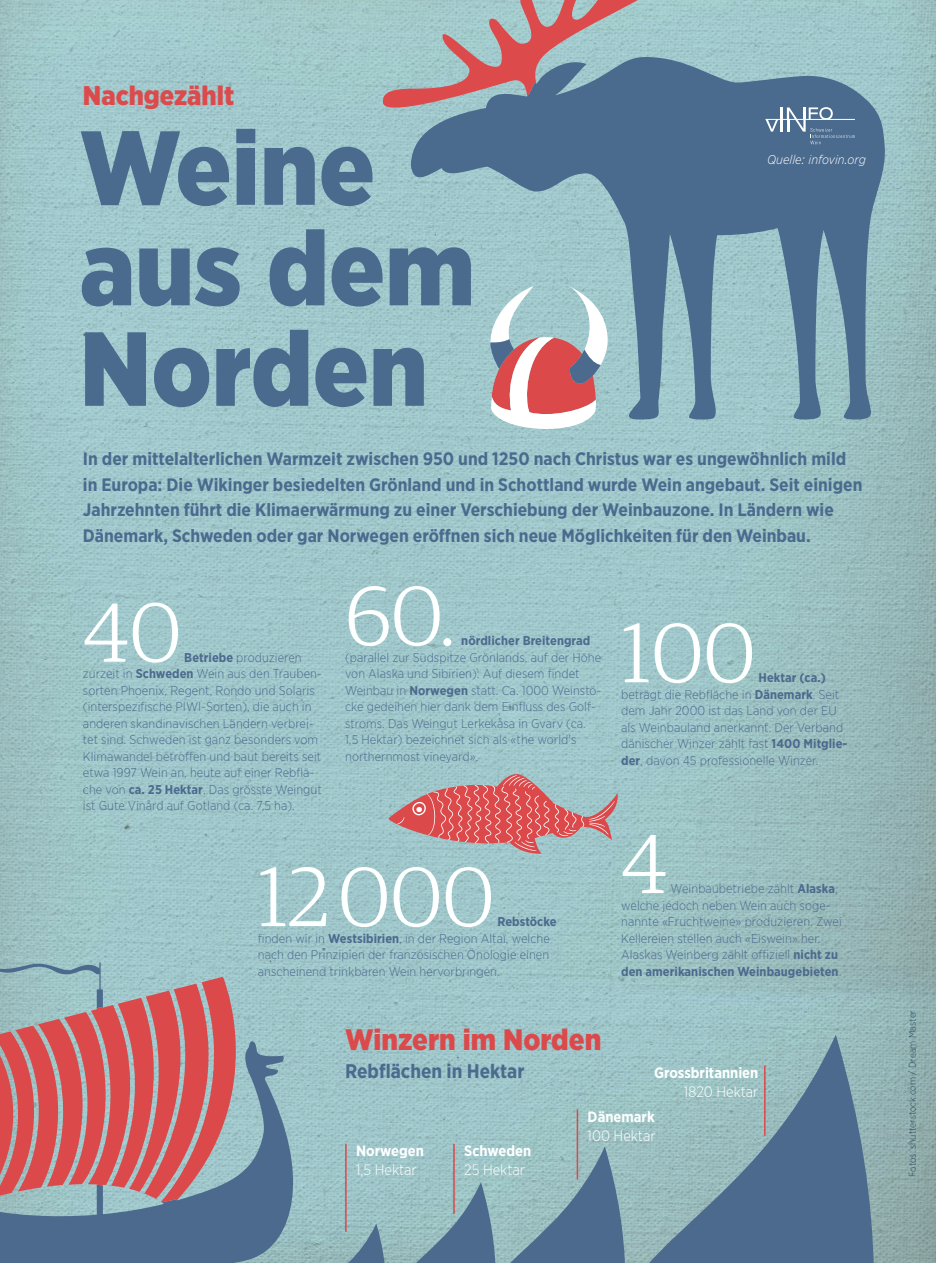
<style>
.page{position:relative;width:936px;height:1263px;background:#fff}
.page>*{position:absolute;margin:0;border:0;box-sizing:border-box;transform-origin:0 0}
.t1{font:900 105px/100.5px "Gotham Narrow";color:#4a6a8e}
.t2{font:300 84px "Guardian Egyp";color:#feffff}
.t3{font:900 29.55px "Gotham Narrow";color:#dc494a}
.t4{font:900 27px "Gotham Narrow";color:#dc4a4c}
.t5{font:700 19.65px "Gotham Narrow";color:#4a6a8e}
.t6{font:700 18px/25.5px "Gotham Narrow";color:#4a6a8e}
.t7{font:700 15px "Gotham Narrow";color:#feffff}
.t8{font:300 15px "Gotham Narrow";color:#feffff}
.t9{font:300 12.75px/16.5px "Gotham Narrow";letter-spacing:.005em;color:#4c6a8d}
.t10{font:700 12.75px "Gotham Narrow";letter-spacing:.005em;color:#4c6a8d}
.t11{font:italic 300 12.75px "Gotham Narrow";letter-spacing:.005em;color:#feffff}
.t12{font:300 9.75px "Gotham Narrow";letter-spacing:.005em;color:#4c6a8d}
.s1{font-weight:700}
</style>
<div class="page">
<img style="left:0;top:0;width:935px;height:1263px">
<svg style="left:411px;top:56px;width:475px;height:364px;background:#769aad"></svg>
<svg style="left:381px;top:0;width:297px;height:121px;background:#9599a4"></svg>
<svg style="left:0;top:1041px;width:313px;height:222px;background:#698aa1"></svg>
<svg style="left:0;top:962px;width:236px;height:243px;background:#bf7a7c"></svg>
<svg style="left:388px;top:773px;width:230px;height:81px;background:#bf9092"></svg>
<svg style="left:490px;top:286px;width:117px;height:144px"></svg>
<svg style="left:325px;top:1223px;width:64px;height:40px;background:#83a6b0"></svg>
<svg style="left:404px;top:1146px;width:228px;height:117px;background:#80a3af"></svg>
<svg style="left:638px;top:1035px;width:248px;height:228px;background:#7899a9"></svg>
<hr style="left:453px;top:1144px;width:1px;height:70px;background:#dc494a">
<hr style="left:576px;top:1109px;width:2px;height:70px;background:#dc494a">
<hr style="left:764px;top:1066px;width:1px;height:70px;background:#dc494a">
<hr style="left:345px;top:1144px;width:1px;height:88px;background:#dc494a">
<svg style="left:765px;top:107px;width:89px;height:37px;background:#6782a0"></svg>
<h3 class="t4" style="left:83px;top:77px;width:153px">Nachgezählt</h3>
<h1 class="t1" style="left:80px;top:116px;width:397px">Weine aus dem<br>Norden</h1>
<p class="t11" style="left:767px;top:152px;width:100px">Quelle: infovin.org</p>
<p class="t6" style="left:83px;top:446px;width:781px">In der mittelalterlichen Warmzeit zwischen 950 und 1250 nach Christus war es ungewöhnlich mild in Europa: Die Wikinger besiedelten Grönland und in Schottland wurde Wein angebaut. Seit einigen Jahrzehnten führt die Klimaerwärmung zu einer Verschiebung der Weinbauzone. In Ländern wie Dänemark, Schweden oder gar Norwegen eröffnen sich neue Möglichkeiten für den Weinbau.</p>
<h2 class="t2" style="left:83px;top:577px;width:100px">40</h2>
<p class="t9" style="left:83px;top:649px;width:240px;text-indent:101px"><span class="s1">Betriebe</span> produzieren zurzeit in <span class="s1">Schweden</span> Wein aus den Trauben&shy;sorten Phoenix, Regent, Rondo und Solaris (interspezifische PIWI-Sorten), die auch in anderen skandinavischen Ländern verbrei&shy;tet sind. Schweden ist ganz besonders vom Klimawandel betroffen und baut bereits seit etwa 1997 Wein an, heute auf einer Rebflä&shy;che von <span class="s1">ca. 25 Hektar</span>. Das grösste Weingut ist Gute Vinård auf Gotland (ca. 7,5 ha).</p>
<h2 class="t2" style="left:345px;top:560px;width:111px">60.</h2>
<p class="t10" style="left:461px;top:632px;width:130px">nördlicher Breitengrad</p>
<p class="t9" style="left:345px;top:649px;width:258px">(parallel zur Südspitze Grönlands, auf der Höhe von Alaska und Sibirien): Auf diesem findet Weinbau in <span class="s1">Norwegen</span> statt. Ca. 1000 Weinstö&shy;cke gedeihen hier dank dem Einfluss des Golf&shy;stroms. Das Weingut Lerkekåsa in Gvarv (ca.<br>1,5 Hektar) bezeichnet sich als «the world's northernmost vineyard».</p>
<h2 class="t2" style="left:258px;top:841px;width:238px">12 000</h2>
<p class="t9" style="left:258px;top:913px;width:300px;text-indent:239px"><span class="s1">Rebstöcke </span>finden wir in <span class="s1">Westsibirien</span>, in der Region Altaï, welche nach den Prinzipien der französischen Önologie einen anscheinend trinkbaren Wein hervorbringen.</p>
<h3 class="t3" style="left:345px;top:1020px;width:257px">Winzern im Norden</h3>
<h3 class="t5" style="left:345px;top:1058px;width:181px">Rebflächen in Hektar</h3>
<h2 class="t2" style="left:621px;top:597px;width:136px">100</h2>
<p class="t9" style="left:621px;top:669px;width:228px;text-indent:137px"><span class="s1">Hektar (ca.) </span>beträgt die Rebfläche in <span class="s1">Dänemark</span>. Seit dem Jahr 2000 ist das Land von der EU als Weinbauland anerkannt. Der Verband dänischer Winzer zählt fast <span class="s1">1400 Mitglie&shy;der</span>, davon 45 professionelle Winzer.</p>
<h2 class="t2" style="left:621px;top:808px;width:48px">4</h2>
<p class="t9" style="left:621px;top:880px;width:222px;text-indent:49px">Weinbaubetriebe zählt <span class="s1">Alaska</span>, welche jedoch neben Wein auch soge&shy;nannte «Fruchtweine» produzieren. Zwei Kellereien stellen auch «Eiswein» her.<br>Alaskas Weinberg zählt offiziell <span class="s1">nicht zu den amerikanischen Weinbaugebieten</span>.</p>
<p class="t7" style="left:654px;top:1063px;width:106px">Grossbritannien</p>
<p class="t8" style="left:684px;top:1083px;width:76px">1820 Hektar</p>
<p class="t7" style="left:356px;top:1141px;width:69px">Norwegen</p>
<p class="t8" style="left:356px;top:1161px;width:62px">1,5 Hektar</p>
<p class="t7" style="left:464px;top:1141px;width:68px">Schweden</p>
<p class="t8" style="left:464px;top:1161px;width:62px">25 Hektar</p>
<p class="t7" style="left:587px;top:1106px;width:69px">Dänemark</p>
<p class="t8" style="left:587px;top:1126px;width:69px">100 Hektar</p>
<p class="t12" style="left:906px;top:1177px;width:168px;rotate:-90deg">Fotos: shutterstock.com / Dream Master</p>
</div>
